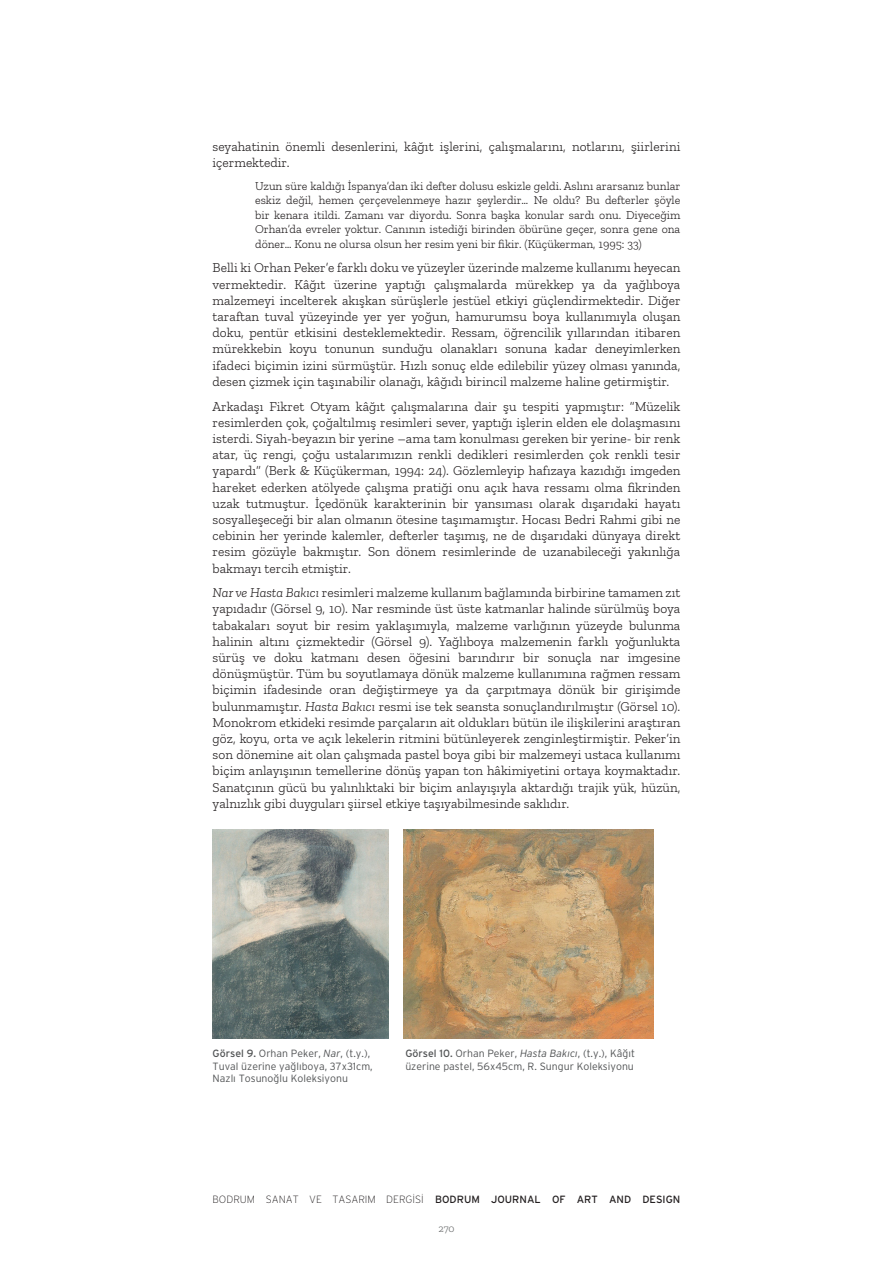
<style>
.page{position:relative;width:893px;height:1263px;background:#fff}
.page>*{position:absolute;margin:0;border:0;box-sizing:border-box;transform-origin:0 0}
.ana_metin{font:300 13.5px/16.2px "Zilla Slab";color:#231f20;text-align:justify}
.metin_ici_alinti{font:300 12px/14.4px "Zilla Slab";color:#231f20;text-align:justify}
.gorsel_etiketi{font:300 10.5px/12.6px "Interstate";color:#525455}
.t1{font:200 10.5px "Interstate";color:#231f20}
.t2{font:300 10.5px "Zilla Slab";color:#626465}
.s1{font-style:italic}
.s2{font-weight:400}
</style>
<div class="page">
<img style="left:213px;top:829px;width:175px;height:209px">
<img style="left:404px;top:829px;width:250px;height:209px">
<p class="ana_metin" style="left:213px;top:138px;width:469px">seyahatinin önemli desenlerini, kâğıt işlerini, çalışmalarını, notlarını, şiirlerini içermektedir.</p>
<p class="metin_ici_alinti" style="left:255px;top:179px;width:427px">Uzun süre kaldığı İspanya’dan iki defter dolusu eskizle geldi. Aslını ararsanız bunlar eskiz değil, hemen çerçevelenmeye hazır şeylerdir… Ne oldu? Bu defterler şöyle bir kenara itildi. Zamanı var diyordu. Sonra başka konular sardı onu. Diyeceğim Orhan’da evreler yoktur. Canının istediği birinden öbürüne geçer, sonra gene ona döner… Konu ne olursa olsun her resim yeni bir fikir. (Küçükerman, 1995: 33)</p>
<p class="ana_metin" style="left:213px;top:260px;width:469px">Belli ki Orhan Peker’e farklı doku ve yüzeyler üzerinde malzeme kullanımı heyecan vermektedir. Kâğıt üzerine yaptığı çalışmalarda mürekkep ya da yağlıboya malzemeyi incelterek akışkan sürüşlerle jestüel etkiyi güçlendirmektedir. Diğer taraftan tuval yüzeyinde yer yer yoğun, hamurumsu boya kullanımıyla oluşan doku, pentür etkisini desteklemektedir. Ressam, öğrencilik yıllarından itibaren mürekkebin koyu tonunun sunduğu olanakları sonuna kadar deneyimlerken ifadeci biçimin izini sürmüştür. Hızlı sonuç elde edilebilir yüzey olması yanında, desen çizmek için taşınabilir olanağı, kâğıdı birincil malzeme haline getirmiştir.</p>
<p class="ana_metin" style="left:213px;top:398px;width:469px">Arkadaşı Fikret Otyam kâğıt çalışmalarına dair şu tespiti yapmıştır: “Müzelik resimlerden çok, çoğaltılmış resimleri sever, yaptığı işlerin elden ele dolaşmasını isterdi. Siyah-beyazın bir yerine –ama tam konulması gereken bir yerine- bir renk atar, üç rengi, çoğu ustalarımızın renkli dedikleri resimlerden çok renkli tesir yapardı” (Berk &amp; Küçükerman, 1994: 24). Gözlemleyip hafızaya kazıdığı imgeden hareket ederken atölyede çalışma pratiği onu açık hava ressamı olma fikrinden uzak tutmuştur. İçedönük karakterinin bir yansıması olarak dışarıdaki hayatı sosyalleşeceği bir alan olmanın ötesine taşımamıştır. Hocası Bedri Rahmi gibi ne cebinin her yerinde kalemler, defterler taşımış, ne de dışarıdaki dünyaya direkt resim gözüyle bakmıştır. Son dönem resimlerinde de uzanabileceği yakınlığa bakmayı tercih etmiştir.</p>
<p class="ana_metin" style="left:213px;top:585px;width:469px"><span class="s1">Nar ve Hasta Bakıcı</span> resimleri malzeme kullanım bağlamında birbirine tamamen zıt yapıdadır (Görsel 9, 10). Nar resminde üst üste katmanlar halinde sürülmüş boya tabakaları soyut bir resim yaklaşımıyla, malzeme varlığının yüzeyde bulunma halinin altını çizmektedir (Görsel 9). Yağlıboya malzemenin farklı yoğunlukta sürüş ve doku katmanı desen öğesini barındırır bir sonuçla nar imgesine dönüşmüştür. Tüm bu soyutlamaya dönük malzeme kullanımına rağmen ressam biçimin ifadesinde oran değiştirmeye ya da çarpıtmaya dönük bir girişimde bulunmamıştır. <span class="s1">Hasta Bakıcı</span> resmi ise tek seansta sonuçlandırılmıştır (Görsel 10).<br>Monokrom etkideki resimde parçaların ait oldukları bütün ile ilişkilerini araştıran göz, koyu, orta ve açık lekelerin ritmini bütünleyerek zenginleştirmiştir. Peker’in son dönemine ait olan çalışmada pastel boya gibi bir malzemeyi ustaca kullanımı biçim anlayışının temellerine dönüş yapan ton hâkimiyetini ortaya koymaktadır.<br>Sanatçının gücü bu yalınlıktaki bir biçim anlayışıyla aktardığı trajik yük, hüzün, yalnızlık gibi duyguları şiirsel etkiye taşıyabilmesinde saklıdır.</p>
<p class="gorsel_etiketi" style="left:213px;top:1047px;width:162px"><span class="s2">Görsel 9.</span> Orhan Peker, <span class="s1">Nar</span>, (t.y.),<br>Tuval üzerine yağlıboya, 37x31cm,<br>Nazlı Tosunoğlu Koleksiyonu</p>
<p class="gorsel_etiketi" style="left:405px;top:1047px;width:231px"><span class="s2">Görsel 10.</span> Orhan Peker, <span class="s1">Hasta Bakıcı</span>, (t.y.), Kâğıt üzerine pastel, 56x45cm, R. Sungur Koleksiyonu</p>
<p class="t1" style="left:213px;top:1193px;width:469px">BODRUM SANAT VE TASARIM DERGİSİ <span class="s2">BODRUM JOURNAL OF ART AND DESIGN</span></p>
<p class="t2" style="left:438px;top:1223px;width:18px">270</p>
</div>
